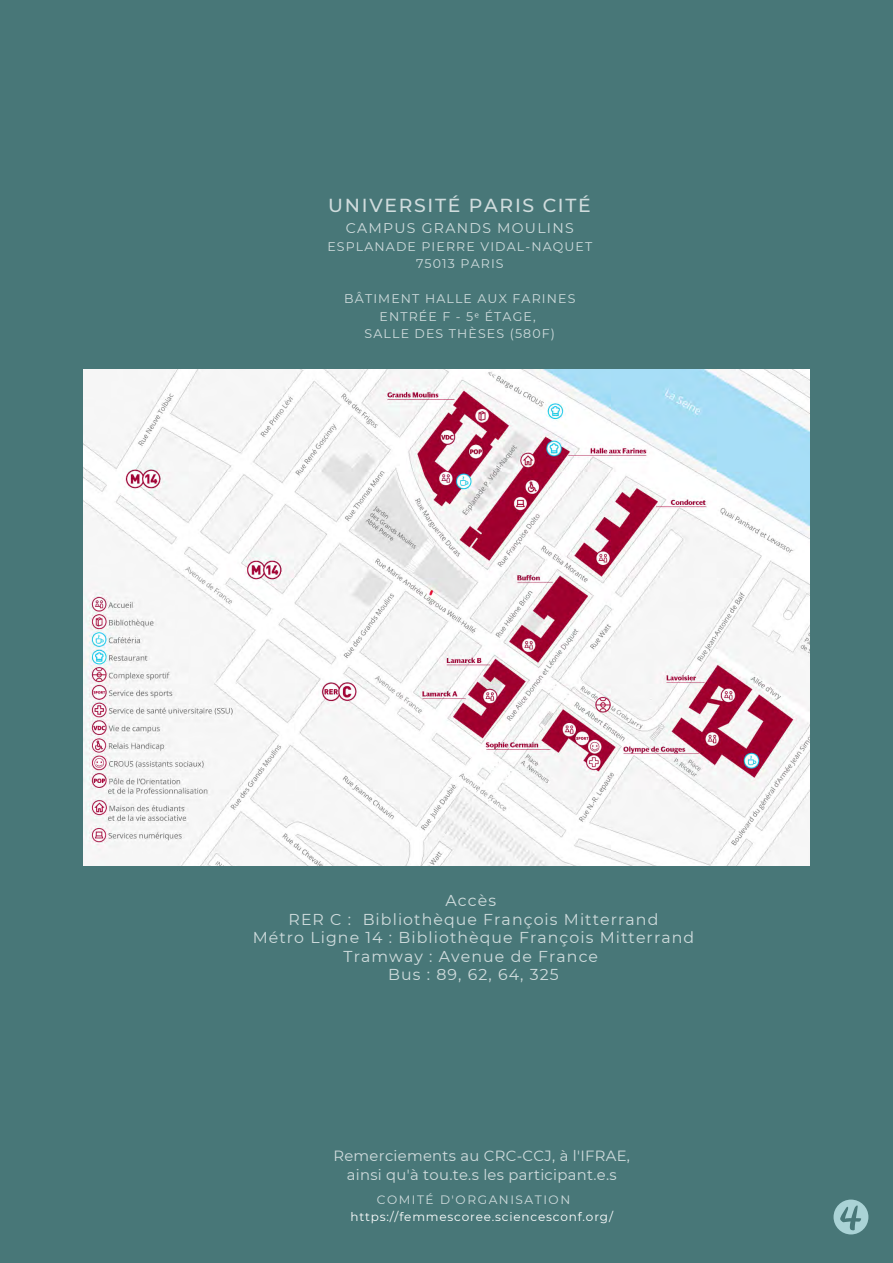
<style>
.page{position:relative;width:893px;height:1263px;background:#487778}
.page>*{position:absolute;margin:0;border:0;box-sizing:border-box;transform-origin:0 0}
.t1{font:500 18.83px "Montserrat";letter-spacing:.09em;color:#d0dcdd}
.t2{font:15.75px "Montserrat";letter-spacing:.07em;color:#d0dcdd}
.t3{font:14.77px "Montserrat";letter-spacing:.02em;color:#d0dcdd}
.t4{font:14.02px "Montserrat";letter-spacing:.09em;color:#d0dcdd}
.t5{font:12.52px "Montserrat";letter-spacing:.09em;color:#d0dcdd}
.t6{font:12.15px "Montserrat";letter-spacing:.125em;color:#d0dcdd}
.t7{font:12px "Montserrat";letter-spacing:.07em;color:#fff}
.s1{font-family:"Noto Sans"}
</style>
<div class="page">
<svg style="left:833px;top:1199px;width:35px;height:35px"></svg>
<img style="left:83px;top:369px;width:726px;height:496px">
<p class="t1" style="left:328px;top:194px;width:264px">UNIVERSITÉ PARIS CITÉ</p>
<p class="t4" style="left:346px;top:219px;width:229px">CAMPUS GRANDS MOULINS</p>
<p class="t5" style="left:327px;top:239px;width:266px">ESPLANADE PIERRE VIDAL-NAQUET</p>
<p class="t5" style="left:416px;top:256px;width:89px">75013 PARIS</p>
<p class="t5" style="left:344px;top:291px;width:233px">BÂTIMENT HALLE AUX FARINES</p>
<p class="t5" style="left:379px;top:309px;width:158px">ENTRÉE F - 5<span class="s1">ᵉ</span> ÉTAGE,</p>
<p class="t5" style="left:365px;top:326px;width:192px">SALLE DES THÈSES (580F)</p>
<p class="t2" style="left:445px;top:891px;width:52px">Accès</p>
<p class="t2" style="left:289px;top:909px;width:371px">RER C : Bibliothèque François Mitterrand</p>
<p class="t2" style="left:253px;top:928px;width:443px">Métro Ligne 14 : Bibliothèque François Mitterrand</p>
<p class="t2" style="left:343px;top:946px;width:256px">Tramway : Avenue de France</p>
<p class="t2" style="left:388px;top:965px;width:172px">Bus : 89, 62, 64, 325</p>
<p class="t3" style="left:333px;top:1146px;width:298px">Remerciements au CRC-CCJ, à l'IFRAE,</p>
<p class="t3" style="left:347px;top:1165px;width:271px">ainsi qu'à tou.te.s les participant.e.s</p>
<p class="t6" style="left:377px;top:1192px;width:195px">COMITÉ D'ORGANISATION</p>
<p class="t7" style="left:350px;top:1209px;width:264px">https://femmescoree.sciencesconf.org/</p>
</div>
